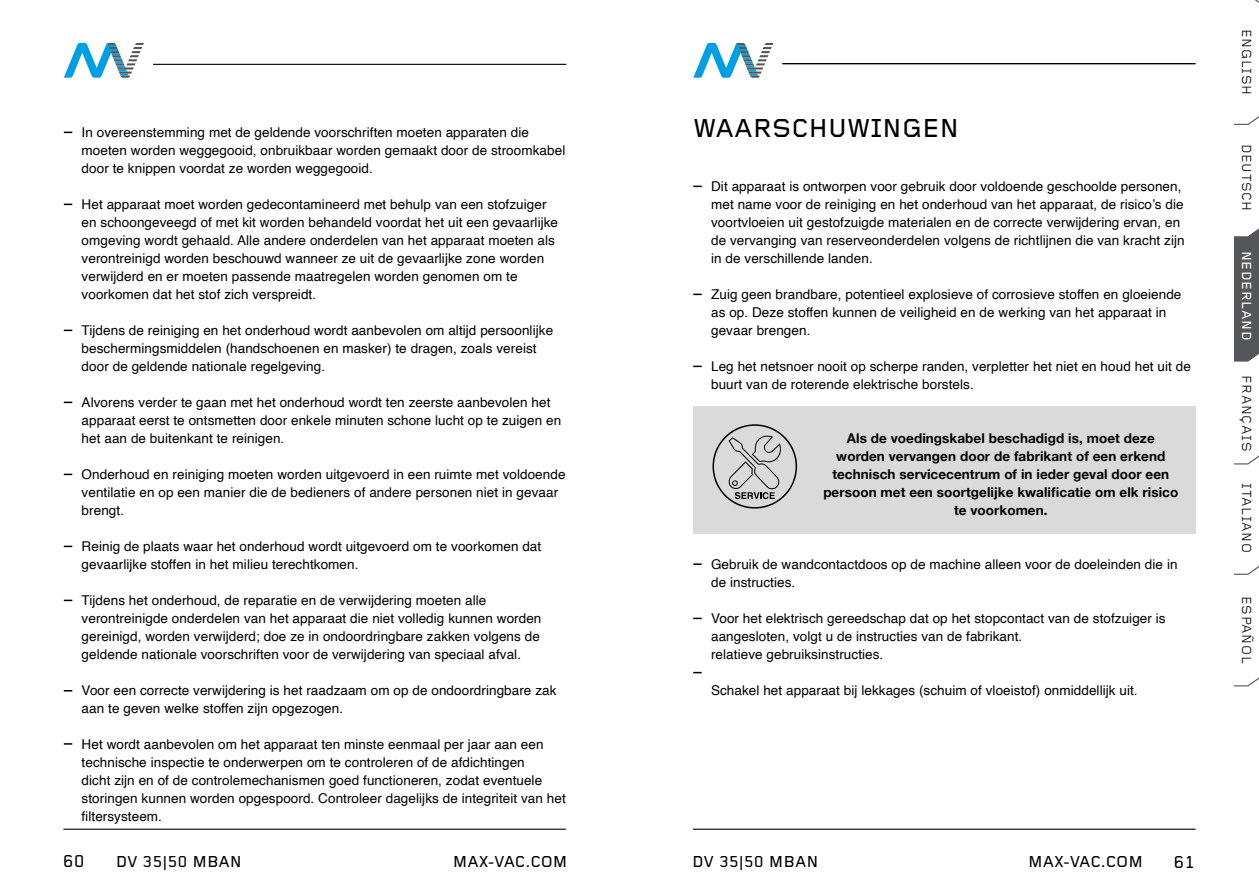
<style>
.page{position:relative;width:1259px;height:893px;background:#fff}
.page>*{position:absolute;margin:0;border:0;box-sizing:border-box;transform-origin:0 0}
.t1{font:500 27px "Foundry Gridnik";color:#000}
.t2{font:500 18px "Foundry Gridnik";color:#000}
.t3{font:500 16.5px "Foundry Gridnik";color:#000}
.t4{font:13.65px "Foundry Gridnik";letter-spacing:.055em;color:#000}
.t5{font:500 13.65px "Foundry Gridnik";letter-spacing:.055em;color:#fff}
.t6{font:13.5px/18px "Helvetica";letter-spacing:.005em;color:#000}
.t7{font:700 13.5px/18px "Helvetica Neue";letter-spacing:.005em;color:#000;text-align:center}
</style>
<div class="page">
<hr style="left:693px;top:829px;width:502px;height:1px;background:#000">
<hr style="left:64px;top:829px;width:502px;height:1px;background:#000">
<svg style="left:693px;top:43px;width:80px;height:35px"></svg>
<hr style="left:153px;top:64px;width:413px;height:1px;background:#000">
<svg style="left:64px;top:43px;width:80px;height:35px"></svg>
<hr style="left:782px;top:63px;width:413px;height:1px;background:#000">
<svg style="left:1234px;top:0;width:25px;height:687px"></svg>
<svg style="left:64px;top:743px;width:8px;height:2px"></svg>
<div style="left:693px;top:406px;width:502px;height:127px;background:#dadada"></div>
<svg style="left:712px;top:424px;width:85px;height:85px"></svg>
<svg style="left:693px;top:563px;width:8px;height:2px"></svg>
<p class="t6" style="left:82px;top:124px;width:485px">In overeenstemming met de geldende voorschriften moeten apparaten die moeten worden weggegooid, onbruikbaar worden gemaakt door de stroomkabel door te knippen voordat ze worden weggegooid.</p>
<p class="t6" style="left:82px;top:196px;width:478px">Het apparaat moet worden gedecontamineerd met behulp van een stofzuiger en schoongeveegd of met kit worden behandeld voordat het uit een gevaarlijke omgeving wordt gehaald. Alle andere onderdelen van het apparaat moeten als verontreinigd worden beschouwd wanneer ze uit de gevaarlijke zone worden verwijderd en er moeten passende maatregelen worden genomen om te voorkomen dat het stof zich verspreidt.</p>
<p class="t6" style="left:82px;top:322px;width:473px">Tijdens de reiniging en het onderhoud wordt aanbevolen om altijd persoonlijke beschermingsmiddelen (handschoenen en masker) te dragen, zoals vereist door de geldende nationale regelgeving.</p>
<p class="t6" style="left:82px;top:394px;width:481px">Alvorens verder te gaan met het onderhoud wordt ten zeerste aanbevolen het apparaat eerst te ontsmetten door enkele minuten schone lucht op te zuigen en het aan de buitenkant te reinigen.</p>
<p class="t6" style="left:82px;top:466px;width:485px">Onderhoud en reiniging moeten worden uitgevoerd in een ruimte met voldoende ventilatie en op een manier die de bedieners of andere personen niet in gevaar brengt.</p>
<p class="t6" style="left:82px;top:538px;width:461px">Reinig de plaats waar het onderhoud wordt uitgevoerd om te voorkomen dat gevaarlijke stoffen in het milieu terechtkomen.</p>
<p class="t6" style="left:82px;top:592px;width:461px">Tijdens het onderhoud, de reparatie en de verwijdering moeten alle verontreinigde onderdelen van het apparaat die niet volledig kunnen worden gereinigd, worden verwijderd; doe ze in ondoordringbare zakken volgens de geldende nationale voorschriften voor de verwijdering van speciaal afval.</p>
<p class="t6" style="left:82px;top:682px;width:476px">Voor een correcte verwijdering is het raadzaam om op de ondoordringbare zak aan te geven welke stoffen zijn opgezogen.</p>
<p class="t6" style="left:82px;top:736px;width:486px">Het wordt aanbevolen om het apparaat ten minste eenmaal per jaar aan een technische inspectie te onderwerpen om te controleren of de afdichtingen<br>dicht zijn en of de controlemechanismen goed functioneren, zodat eventuele storingen kunnen worden opgespoord. Controleer dagelijks de integriteit van het filtersysteem.</p>
<h1 class="t1" style="left:693px;top:114px;width:267px">WAARSCHUWINGEN</h1>
<p class="t6" style="left:711px;top:178px;width:475px">Dit apparaat is ontworpen voor gebruik door voldoende geschoolde personen, met name voor de reiniging en het onderhoud van het apparaat, de risico’s die voortvloeien uit gestofzuigde materialen en de correcte verwijdering ervan, en de vervanging van reserveonderdelen volgens de richtlijnen die van kracht zijn in de verschillende landen.</p>
<p class="t6" style="left:711px;top:286px;width:472px">Zuig geen brandbare, potentieel explosieve of corrosieve stoffen en gloeiende as op. Deze stoffen kunnen de veiligheid en de werking van het apparaat in gevaar brengen.</p>
<p class="t6" style="left:711px;top:358px;width:481px">Leg het netsnoer nooit op scherpe randen, verpletter het niet en houd het uit de buurt van de roterende elektrische borstels.</p>
<p class="t7" style="left:823px;top:430px;width:356px">Als de voedingskabel beschadigd is, moet deze worden vervangen door de fabrikant of een erkend technisch servicecentrum of in ieder geval door een persoon met een soortgelijke kwalificatie om elk risico te voorkomen.</p>
<p class="t6" style="left:711px;top:556px;width:468px">Gebruik de wandcontactdoos op de machine alleen voor de doeleinden die in de instructies.</p>
<p class="t6" style="left:711px;top:610px;width:456px">Voor het elektrisch gereedschap dat op het stopcontact van de stofzuiger is aangesloten, volgt u de instructies van de fabrikant.<br>relatieve gebruiksinstructies.</p>
<p class="t6" style="left:711px;top:682px;width:428px">Schakel het apparaat bij lekkages (schuim of vloeistof) onmiddellijk uit.</p>
<h2 class="t2" style="left:63px;top:851px;width:23px">60</h2>
<p class="t3" style="left:116px;top:852px;width:128px">DV 35|50 MBAN</p>
<p class="t3" style="left:453px;top:852px;width:116px">MAX-VAC.COM</p>
<p class="t3" style="left:692px;top:852px;width:128px">DV 35|50 MBAN</p>
<p class="t3" style="left:1028px;top:852px;width:116px">MAX-VAC.COM</p>
<h2 class="t2" style="left:1173px;top:852px;width:23px">61</h2>
<p class="t4" style="left:1254px;top:29px;width:68px;rotate:90deg">ENGLISH</p>
<p class="t4" style="left:1254px;top:144px;width:69px;rotate:90deg">DEUTSCH</p>
<p class="t5" style="left:1254px;top:251px;width:91px;rotate:90deg">NEDERLAND</p>
<p class="t4" style="left:1254px;top:375px;width:78px;rotate:90deg">FRANÇAIS</p>
<p class="t4" style="left:1254px;top:483px;width:71px;rotate:90deg">ITALIANO</p>
<p class="t4" style="left:1254px;top:596px;width:69px;rotate:90deg">ESPAÑOL</p>
</div>
